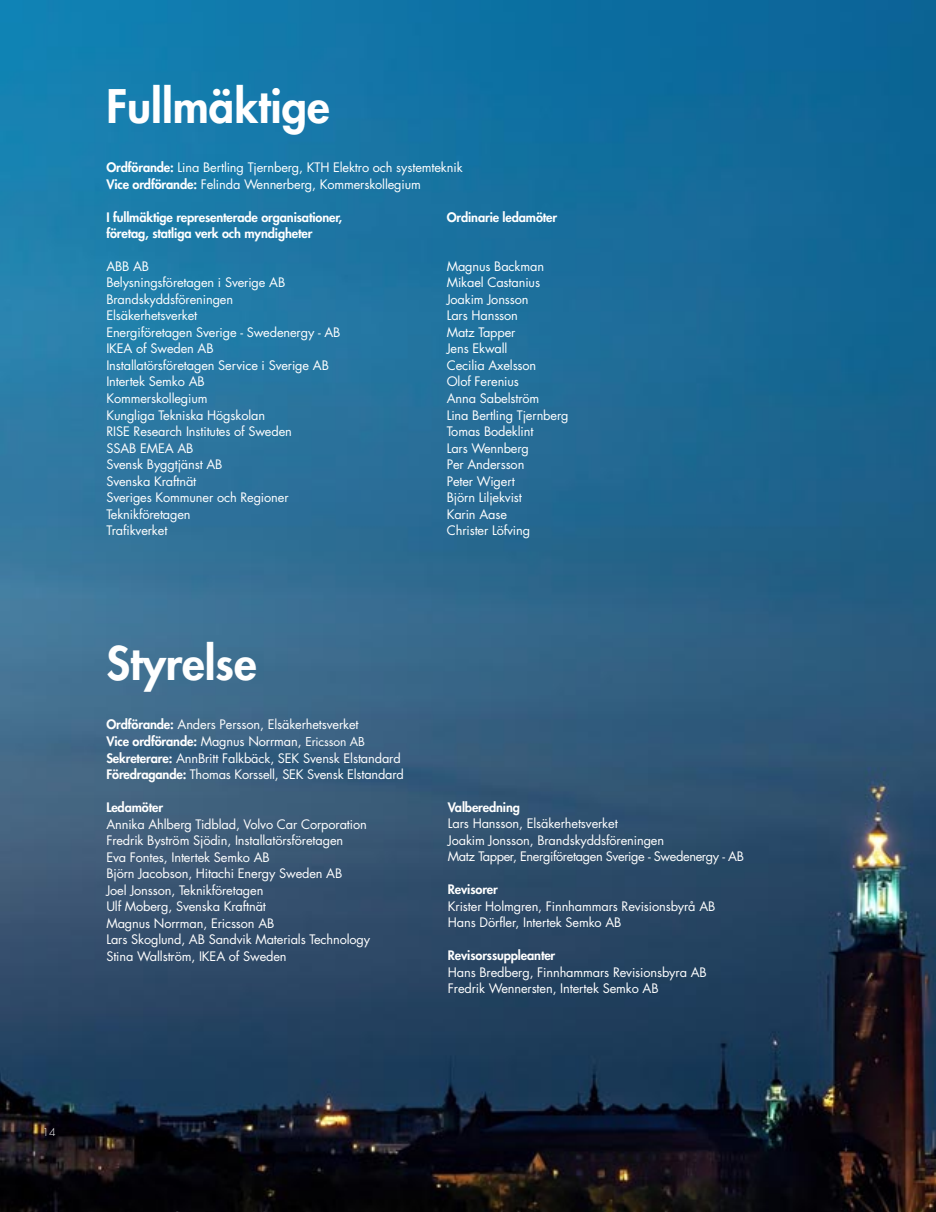
<style>
.page{position:relative;width:936px;height:1212px;background:#fff}
.page>*{position:absolute;margin:0;border:0;box-sizing:border-box;transform-origin:0 0}
.t1{font:800 45px "Futura";color:#fff}
.t2{font:12.75px "Futura";letter-spacing:-.01em;color:#fff}
.t3{font:800 12.75px "Futura";letter-spacing:-.01em;color:#fff}
.t4{font:12.75px "Futura";letter-spacing:-.03em;color:#fff}
.t5{font:300 10.5px "Futura";color:#fff}
.s1{font-weight:800}
.s2{font-weight:400}
.s3{font-weight:400;font-size:12px}
</style>
<div class="page">
<img style="left:0;top:0;width:935px;height:1212px">
<p class="t1" style="left:106px;top:85px;width:225px">Fullmäktige</p>
<p class="t2" style="left:106px;top:162px;width:358px"><span class="s1">Ordförande:</span> Lina Bertling Tjernberg, KTH Elektro och systemteknik</p>
<p class="t2" style="left:106px;top:178px;width:316px"><span class="s1">Vice ordförande:</span> Felinda Wennerberg, Kommerskollegium</p>
<p class="t3" style="left:106px;top:211px;width:237px">I fullmäktige representerade organisationer,</p>
<p class="t3" style="left:446px;top:211px;width:112px">Ordinarie ledamöter</p>
<p class="t3" style="left:106px;top:228px;width:207px">företag, statliga verk och myndigheter</p>
<p class="t2" style="left:106px;top:260px;width:44px">ABB AB</p>
<p class="t2" style="left:446px;top:260px;width:99px">Magnus Backman</p>
<p class="t2" style="left:106px;top:277px;width:180px">Belysningsföretagen i Sverige AB</p>
<p class="t2" style="left:446px;top:277px;width:95px">Mikael Castanius</p>
<p class="t2" style="left:106px;top:293px;width:128px">Brandskyddsföreningen</p>
<p class="t2" style="left:446px;top:293px;width:83px">Joakim Jonsson</p>
<p class="t2" style="left:106px;top:310px;width:92px">Elsäkerhetsverket</p>
<p class="t2" style="left:446px;top:310px;width:73px">Lars Hansson</p>
<p class="t2" style="left:106px;top:326px;width:235px">Energiföretagen Sverige - Swedenergy - AB</p>
<p class="t2" style="left:446px;top:326px;width:70px">Matz Tapper</p>
<p class="t2" style="left:106px;top:343px;width:109px">IKEA of Sweden AB</p>
<p class="t2" style="left:446px;top:343px;width:62px">Jens Ekwall</p>
<p class="t2" style="left:106px;top:359px;width:224px">Installatörsföretagen Service i Sverige AB</p>
<p class="t2" style="left:446px;top:359px;width:91px">Cecilia Axelsson</p>
<p class="t2" style="left:106px;top:376px;width:100px">Intertek Semko AB</p>
<p class="t2" style="left:446px;top:376px;width:74px">Olof Ferenius</p>
<p class="t2" style="left:106px;top:392px;width:103px">Kommerskollegium</p>
<p class="t2" style="left:446px;top:392px;width:94px">Anna Sabelström</p>
<p class="t2" style="left:106px;top:409px;width:160px">Kungliga Tekniska Högskolan</p>
<p class="t2" style="left:446px;top:409px;width:123px">Lina Bertling Tjernberg</p>
<p class="t2" style="left:106px;top:425px;width:187px">RISE Research Institutes of Sweden</p>
<p class="t2" style="left:446px;top:425px;width:88px">Tomas Bodeklint</p>
<p class="t2" style="left:106px;top:442px;width:88px">SSAB EMEA AB</p>
<p class="t2" style="left:446px;top:442px;width:84px">Lars Wennberg</p>
<p class="t2" style="left:106px;top:458px;width:118px">Svensk Byggtjänst AB</p>
<p class="t2" style="left:446px;top:458px;width:79px">Per Andersson</p>
<p class="t2" style="left:106px;top:475px;width:91px">Svenska Kraftnät</p>
<p class="t2" style="left:446px;top:475px;width:70px">Peter Wigert</p>
<p class="t2" style="left:106px;top:491px;width:184px">Sveriges Kommuner och Regioner</p>
<p class="t2" style="left:446px;top:491px;width:77px">Björn Liljekvist</p>
<p class="t2" style="left:106px;top:508px;width:86px">Teknikföretagen</p>
<p class="t2" style="left:446px;top:508px;width:62px">Karin Aase</p>
<p class="t2" style="left:106px;top:524px;width:62px">Trafikverket</p>
<p class="t2" style="left:446px;top:524px;width:85px">Christer Löfving</p>
<p class="t1" style="left:106px;top:642px;width:152px">Styrelse</p>
<p class="t2" style="left:106px;top:719px;width:254px"><span class="s1">Ordförande:</span> Anders Persson, Elsäkerhetsverket</p>
<p class="t3" style="left:106px;top:735px;width:260px">Vice ordförande: <span class="s2">Magnus Norrman,</span> <span class="s3">Ericsson AB</span></p>
<p class="t2" style="left:106px;top:752px;width:296px"><span class="s1">Sekreterare:</span> AnnBritt Falkbäck, SEK Svensk Elstandard</p>
<p class="t2" style="left:106px;top:768px;width:299px"><span class="s1">Föredragande:</span> Thomas Korssell, SEK Svensk Elstandard</p>
<p class="t3" style="left:106px;top:801px;width:58px">Ledamöter</p>
<p class="t2" style="left:106px;top:818px;width:262px">Annika Ahlberg Tidblad, Volvo Car Corporation</p>
<p class="t2" style="left:106px;top:834px;width:238px">Fredrik Byström Sjödin, Installatörsföretagen</p>
<p class="t2" style="left:106px;top:851px;width:165px">Eva Fontes, Intertek Semko AB</p>
<p class="t2" style="left:106px;top:867px;width:237px">Björn Jacobson, Hitachi Energy Sweden AB</p>
<p class="t2" style="left:106px;top:884px;width:158px">Joel Jonsson, Teknikföretagen</p>
<p class="t2" style="left:106px;top:900px;width:161px">Ulf Moberg, Svenska Kraftnät</p>
<p class="t2" style="left:106px;top:917px;width:169px">Magnus Norrman, Ericsson AB</p>
<p class="t2" style="left:106px;top:933px;width:265px">Lars Skoglund, AB Sandvik Materials Technology</p>
<p class="t2" style="left:106px;top:950px;width:182px">Stina Wallström, IKEA of Sweden</p>
<p class="t3" style="left:448px;top:801px;width:74px">Valberedning</p>
<p class="t2" style="left:448px;top:818px;width:171px">Lars Hansson, Elsäkerhetsverket</p>
<p class="t2" style="left:448px;top:834px;width:218px">Joakim Jonsson, Brandskyddsföreningen</p>
<p class="t4" style="left:448px;top:851px;width:297px">Matz Tapper, Energiföretagen Sverige - Swedenergy - AB</p>
<p class="t3" style="left:448px;top:883px;width:51px">Revisorer</p>
<p class="t2" style="left:448px;top:900px;width:269px">Krister Holmgren, Finnhammars Revisionsbyrå AB</p>
<p class="t2" style="left:448px;top:917px;width:175px">Hans Dörfler, Intertek Semko AB</p>
<p class="t3" style="left:448px;top:949px;width:109px">Revisorssuppleanter</p>
<p class="t2" style="left:448px;top:966px;width:260px">Hans Bredberg, Finnhammars Revisionsbyra AB</p>
<p class="t2" style="left:448px;top:983px;width:212px">Fredrik Wennersten, Intertek Semko AB</p>
<p class="t5" style="left:43px;top:1127px;width:15px">14</p>
</div>
